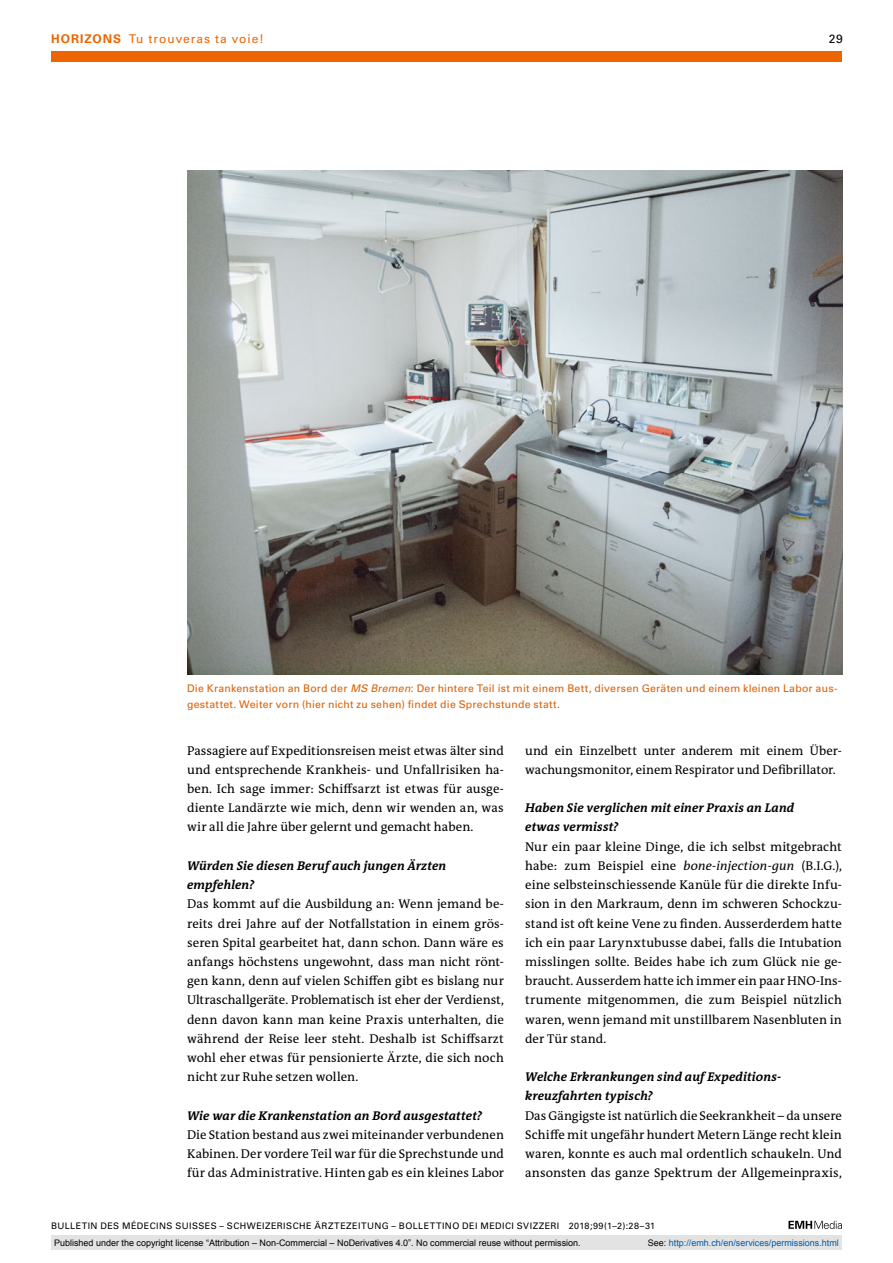
<style>
.page{position:relative;width:893px;height:1263px;background:#fff}
.page>*{position:absolute;margin:0;border:0;box-sizing:border-box;transform-origin:0 0}
.t1{font:12.75px/19.2px "The Antiqua B W5 Plain";letter-spacing:.005em;color:#000;text-align:justify}
.t2{font:italic 700 12.75px/19.2px "The Antiqua B W7";letter-spacing:.005em;color:#000}
.t3{font:12px "Univers LT Std";letter-spacing:.08em;color:#ec6500}
.t4{font:12px "Univers LT Std";color:#000}
.t5{font:10.5px/15.8px "Univers LT Std";letter-spacing:.025em;color:#da5e00}
.t6{font:9px "Arial";color:#000}
.t7{font:9px "Univers LT Std";letter-spacing:.05em;color:#000}
.t8{font:9px "Arial";color:#005ba9}
.s1{font-weight:700}
.s2{font-style:italic}
.s3{color:#000}
</style>
<div class="page">
<svg style="left:788px;top:1221px;width:54px;height:8px"></svg>
<img style="left:188px;top:171px;width:655px;height:503px">
<div style="left:51px;top:51px;width:791px;height:11px;background:#ec6500"></div>
<div style="left:51px;top:1235px;width:791px;height:15px;background:#e3e3e3"></div>
<p class="t3" style="left:51px;top:31px;width:214px"><span class="s1">HORIZONS</span> Tu trouveras ta voie!</p>
<p class="t4" style="left:829px;top:31px;width:15px">29</p>
<p class="t5" style="left:187px;top:680px;width:652px">Die Krankenstation an Bord der <span class="s2">MS Bremen</span>: Der hintere Teil ist mit einem Bett, diversen Geräten und einem kleinen Labor aus&shy;gestattet. Weiter vorn (hier nicht zu sehen) findet die Sprechstunde statt.</p>
<p class="t1" style="left:187px;top:741px;width:318px">Passagiere auf Expeditionsreisen meist etwas älter sind und entsprechende Krankheis- und Unfallrisiken ha&shy;ben. Ich sage immer: Schiffsarzt ist etwas für ausge&shy;diente Landärzte wie mich, denn wir wenden an, was wir all die Jahre über gelernt und gemacht haben.</p>
<p class="t2" style="left:187px;top:856px;width:261px">Würden Sie diesen Beruf auch jungen Ärzten empfehlen?</p>
<p class="t1" style="left:187px;top:894px;width:318px">Das kommt auf die Ausbildung an: Wenn jemand be&shy;reits drei Jahre auf der Notfallstation in einem grös&shy;seren Spital gearbeitet hat, dann schon. Dann wäre es anfangs höchstens ungewohnt, dass man nicht rönt&shy;gen kann, denn auf vielen Schiffen gibt es bislang nur Ultraschallgeräte. Problematisch ist eher der Verdienst, denn davon kann man keine Praxis unterhalten, die während der Reise leer steht. Deshalb ist Schiffsarzt wohl eher etwas für pensionierte Ärzte, die sich noch nicht zur Ruhe setzen wollen.</p>
<p class="t2" style="left:187px;top:1106px;width:297px">Wie war die Krankenstation an Bord ausgestattet?</p>
<p class="t1" style="left:187px;top:1125px;width:318px">Die Station bestand aus zwei miteinander verbundenen Kabinen. Der vordere Teil war für die Sprechstunde und für das Administrative. Hinten gab es ein kleines Labor</p>
<p class="t1" style="left:525px;top:741px;width:317px">und ein Einzelbett unter anderem mit einem Über&shy;wachungsmonitor, einem Respirator und Defibrillator.</p>
<p class="t2" style="left:525px;top:798px;width:271px">Haben Sie verglichen mit einer Praxis an Land etwas vermisst?</p>
<p class="t1" style="left:525px;top:837px;width:318px">Nur ein paar kleine Dinge, die ich selbst mitgebracht habe: zum Beispiel eine <span class="s2">bone-injection-gun</span> (B.I.G.), eine selbsteinschiessende Kanüle für die direkte Infu&shy;sion in den Markraum, denn im schweren Schockzu&shy;stand ist oft keine Vene zu finden. Ausserderdem hatte ich ein paar Larynxtubusse dabei, falls die Intubation misslingen sollte. Beides habe ich zum Glück nie ge&shy;braucht. Ausserdem hatte ich immer ein paar HNO-Ins&shy;trumente mitgenommen, die zum Beispiel nützlich waren, wenn jemand mit unstillbarem Nasenbluten in der Tür stand.</p>
<p class="t2" style="left:525px;top:1067px;width:257px">Welche Erkrankungen sind auf Expeditions&shy;kreuzfahrten typisch?</p>
<p class="t1" style="left:525px;top:1106px;width:318px">Das Gängigste ist natürlich die Seekrankheit – da unsere Schiffe mit ungefähr hundert Metern Länge recht klein waren, konnte es auch mal ordentlich schaukeln. Und ansonsten das ganze Spektrum der Allgemeinpraxis,</p>
<p class="t7" style="left:51px;top:1220px;width:606px">BULLETIN DES MÉDECINS SUISSES – SCHWEIZERISCHE ÄRZTEZEITUNG – BOLLETTINO DEI MEDICI SVIZZERI 2018;99(1–2):28–31</p>
<p class="t6" style="left:54px;top:1237px;width:528px">Published under the copyright license “Attribution – Non-Commercial – NoDerivatives 4.0”. No commercial reuse without permission.</p>
<p class="t8" style="left:648px;top:1237px;width:193px"><span class="s3">See:</span> http://emh.ch/en/services/permissions.html</p>
</div>
